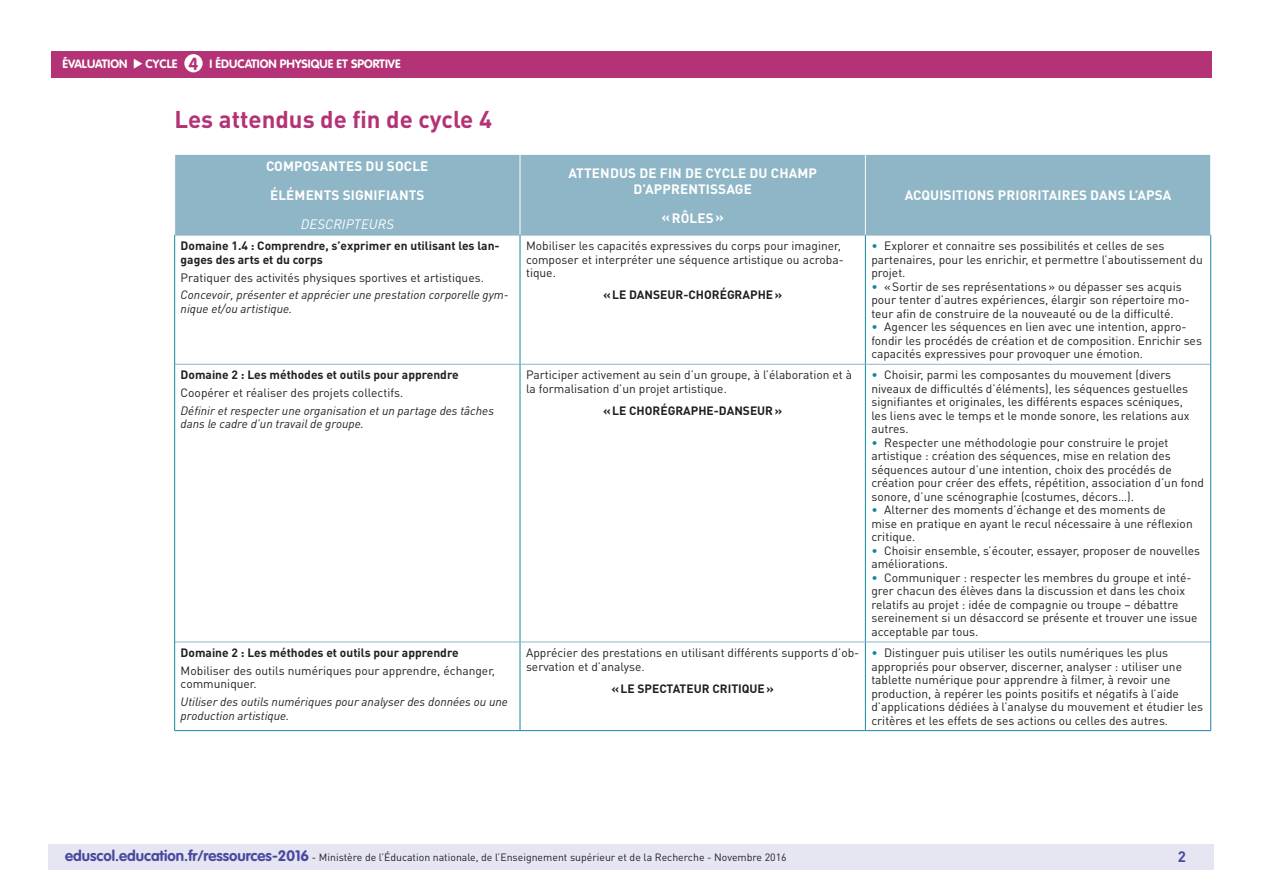
<style>
.page{position:relative;width:1263px;height:893px;background:#fff}
.page>*{position:absolute;margin:0;border:0;box-sizing:border-box;transform-origin:0 0}
._03_Titre_de_niveau{font:700 24px "DIN Pro";color:#b43376}
.t1{font:700 17.25px "VAG Rounded Std";color:#b43376}
.t2{font:700 15px "DIN Pro";color:#4a489e}
.Titre_têtière_tablea{font:700 13.5px/16.2px "DIN Pro";letter-spacing:.01em;color:#fff;text-align:center}
.Titre_têtière_tablea-2{font:italic 13.5px "DIN Pro";letter-spacing:.01em;color:#fff}
._08_Liste_à_puces_ni{font:12px/13.5px "DIN Pro";color:#231f20}
.Texte_courant_tablea{font:12px/13.5px "DIN Pro";color:#231f20}
.Texte_courant_tablea-2{font:italic 12px/13.5px "DIN Pro";color:#231f20}
.Texte_gras_noir{font:700 12px/13.5px "DIN Pro";color:#231f20}
.t3{font:700 12px "VAG Rounded Std";color:#fff}
.t4{font:10.5px "DIN Pro";color:#231f20}
.s1{color:#16879f}
.s2{font-family:"VAG Rounded Std";font-weight:700;font-size:15px;color:#4a489e}
</style>
<div class="page">
<div style="left:49px;top:844px;width:1165px;height:26px;background:#e6e5f2"></div>
<div style="left:51px;top:51px;width:1161px;height:27px;background:#b43376"></div>
<svg style="left:134px;top:59px;width:8px;height:10px"></svg>
<div style="left:184px;top:54px;width:19px;height:18px;background:#fff;border-radius:50%"></div>
<div style="left:175px;top:155px;width:1035px;height:80px;background:#8fb6c6"></div>
<hr style="left:520px;top:155px;width:1px;height:80px;background:#fff">
<hr style="left:865px;top:155px;width:1px;height:80px;background:#fff">
<hr style="left:174px;top:235px;width:346px;height:1px;background:#8fb6c6">
<hr style="left:520px;top:235px;width:345px;height:1px;background:#8fb6c6">
<hr style="left:865px;top:235px;width:346px;height:1px;background:#8fb6c6">
<hr style="left:175px;top:364px;width:345px;height:1px;background:#8fb6c6">
<hr style="left:520px;top:364px;width:345px;height:1px;background:#8fb6c6">
<hr style="left:865px;top:364px;width:345px;height:1px;background:#8fb6c6">
<hr style="left:175px;top:642px;width:345px;height:1px;background:#8fb6c6">
<hr style="left:520px;top:642px;width:345px;height:1px;background:#8fb6c6">
<hr style="left:865px;top:642px;width:345px;height:1px;background:#8fb6c6">
<hr style="left:174px;top:235px;width:1px;height:129px;background:#16879f">
<hr style="left:520px;top:235px;width:1px;height:129px;background:#16879f">
<hr style="left:865px;top:235px;width:1px;height:129px;background:#16879f">
<hr style="left:1210px;top:235px;width:1px;height:129px;background:#16879f">
<hr style="left:174px;top:364px;width:1px;height:278px;background:#16879f">
<hr style="left:520px;top:365px;width:1px;height:277px;background:#16879f">
<hr style="left:865px;top:365px;width:1px;height:277px;background:#16879f">
<hr style="left:1210px;top:364px;width:1px;height:278px;background:#16879f">
<hr style="left:174px;top:642px;width:1px;height:88px;background:#16879f">
<hr style="left:520px;top:642px;width:1px;height:88px;background:#16879f">
<hr style="left:865px;top:642px;width:1px;height:88px;background:#16879f">
<hr style="left:1210px;top:642px;width:1px;height:88px;background:#16879f">
<hr style="left:174px;top:730px;width:346px;height:1px;background:#16879f">
<hr style="left:520px;top:730px;width:345px;height:1px;background:#16879f">
<hr style="left:865px;top:730px;width:346px;height:1px;background:#16879f">
<p class="t3" style="left:63px;top:57px;width:66px">ÉVALUATION</p>
<p class="t3" style="left:146px;top:57px;width:33px">CYCLE</p>
<p class="t3" style="left:210px;top:57px;width:193px">I ÉDUCATION PHYSIQUE ET SPORTIVE</p>
<p class="t1" style="left:189px;top:53px;width:11px">4</p>
<p class="_03_Titre_de_niveau" style="left:174px;top:103px;width:319px">Les attendus de fin de cycle 4</p>
<p class="Titre_têtière_tablea" style="left:266px;top:158px;width:164px">COMPOSANTES DU SOCLE</p>
<p class="Titre_têtière_tablea" style="left:270px;top:187px;width:156px">ÉLÉMENTS SIGNIFIANTS</p>
<p class="Titre_têtière_tablea-2" style="left:301px;top:216px;width:95px">DESCRIPTEURS</p>
<p class="Texte_gras_noir" style="left:181px;top:239px;width:320px">Domaine 1.4 : Comprendre, s’exprimer en utilisant les lan&shy;gages des arts et du corps</p>
<p class="Texte_courant_tablea" style="left:181px;top:270px;width:305px">Pratiquer des activités physiques sportives et artistiques.</p>
<p class="Texte_courant_tablea-2" style="left:181px;top:288px;width:330px">Concevoir, présenter et apprécier une prestation corporelle gym&shy;nique et/ou artistique.</p>
<p class="Texte_gras_noir" style="left:181px;top:368px;width:280px">Domaine 2 : Les méthodes et outils pour apprendre</p>
<p class="Texte_courant_tablea" style="left:181px;top:386px;width:224px">Coopérer et réaliser des projets collectifs.</p>
<p class="Texte_courant_tablea-2" style="left:181px;top:404px;width:315px">Définir et respecter une organisation et un partage des tâches dans le cadre d’un travail de groupe.</p>
<p class="Texte_gras_noir" style="left:181px;top:646px;width:280px">Domaine 2 : Les méthodes et outils pour apprendre</p>
<p class="Texte_courant_tablea" style="left:181px;top:664px;width:316px">Mobiliser des outils numériques pour apprendre, échanger, communiquer.</p>
<p class="Texte_courant_tablea-2" style="left:181px;top:695px;width:329px">Utiliser des outils numériques pour analyser des données ou une production artistique.</p>
<p class="Titre_têtière_tablea" style="left:568px;top:164px;width:250px">ATTENDUS DE FIN DE CYCLE DU CHAMP<br>D’APPRENTISSAGE</p>
<p class="Titre_têtière_tablea" style="left:661px;top:209px;width:64px">«RÔLES»</p>
<p class="Titre_têtière_tablea" style="left:905px;top:187px;width:268px">ACQUISITIONS PRIORITAIRES DANS L’APSA</p>
<p class="Texte_courant_tablea" style="left:526px;top:239px;width:319px">Mobiliser les capacités expressives du corps pour imaginer, composer et interpréter une séquence artistique ou acroba&shy;tique.</p>
<p class="Texte_gras_noir" style="left:603px;top:288px;width:180px">«LE DANSEUR-CHORÉGRAPHE»</p>
<p class="_08_Liste_à_puces_ni" style="left:871px;top:239px;width:333px"><span class="s1">•</span> Explorer et connaitre ses possibilités et celles de ses partenaires, pour les enrichir, et permettre l’aboutissement du projet.</p>
<p class="_08_Liste_à_puces_ni" style="left:871px;top:279px;width:320px"><span class="s1">•</span> «Sortir de ses représentations» ou dépasser ses acquis pour tenter d’autres expériences, élargir son répertoire mo&shy;teur afin de construire de la nouveauté ou de la difficulté.</p>
<p class="_08_Liste_à_puces_ni" style="left:871px;top:320px;width:332px"><span class="s1">•</span> Agencer les séquences en lien avec une intention, appro&shy;fondir les procédés de création et de composition. Enrichir ses capacités expressives pour provoquer une émotion.</p>
<p class="Texte_courant_tablea" style="left:526px;top:368px;width:328px">Participer activement au sein d’un groupe, à l’élaboration et à la formalisation d’un projet artistique.</p>
<p class="Texte_gras_noir" style="left:603px;top:403px;width:180px">«LE CHORÉGRAPHE-DANSEUR»</p>
<p class="_08_Liste_à_puces_ni" style="left:871px;top:368px;width:320px"><span class="s1">•</span> Choisir, parmi les composantes du mouvement (divers niveaux de difficultés d’éléments), les séquences gestuelles signifiantes et originales, les différents espaces scéniques, les liens avec le temps et le monde sonore, les relations aux autres.</p>
<p class="_08_Liste_à_puces_ni" style="left:871px;top:436px;width:334px"><span class="s1">•</span> Respecter une méthodologie pour construire le projet artistique : création des séquences, mise en relation des séquences autour d’une intention, choix des procédés de création pour créer des effets, répétition, association d’un fond sonore, d’une scénographie (costumes, décors…).</p>
<p class="_08_Liste_à_puces_ni" style="left:871px;top:503px;width:323px"><span class="s1">•</span> Alterner des moments d’échange et des moments de mise en pratique en ayant le recul nécessaire à une réflexion critique.</p>
<p class="_08_Liste_à_puces_ni" style="left:871px;top:544px;width:330px"><span class="s1">•</span> Choisir ensemble, s’écouter, essayer, proposer de nouvelles améliorations.</p>
<p class="_08_Liste_à_puces_ni" style="left:871px;top:571px;width:328px"><span class="s1">•</span> Communiquer : respecter les membres du groupe et inté&shy;grer chacun des élèves dans la discussion et dans les choix relatifs au projet : idée de compagnie ou troupe – débattre sereinement si un désaccord se présente et trouver une issue acceptable par tous.</p>
<p class="Texte_courant_tablea" style="left:526px;top:646px;width:335px">Apprécier des prestations en utilisant différents supports d’ob&shy;servation et d’analyse.</p>
<p class="Texte_gras_noir" style="left:611px;top:681px;width:164px">«LE SPECTATEUR CRITIQUE»</p>
<p class="_08_Liste_à_puces_ni" style="left:871px;top:646px;width:333px"><span class="s1">•</span> Distinguer puis utiliser les outils numériques les plus appropriés pour observer, discerner, analyser : utiliser une tablette numérique pour apprendre à filmer, à revoir une production, à repérer les points positifs et négatifs à l’aide d’applications dédiées à l’analyse du mouvement et étudier les critères et les effets de ses actions ou celles des autres.</p>
<p class="t4" style="left:65px;top:850px;width:723px"><span class="s2">eduscol.education.fr/ressources-2016</span> - Ministère de l’Éducation nationale, de l’Enseignement supérieur et de la Recherche - Novembre 2016</p>
<p class="t2" style="left:1178px;top:846px;width:10px">2</p>
</div>
